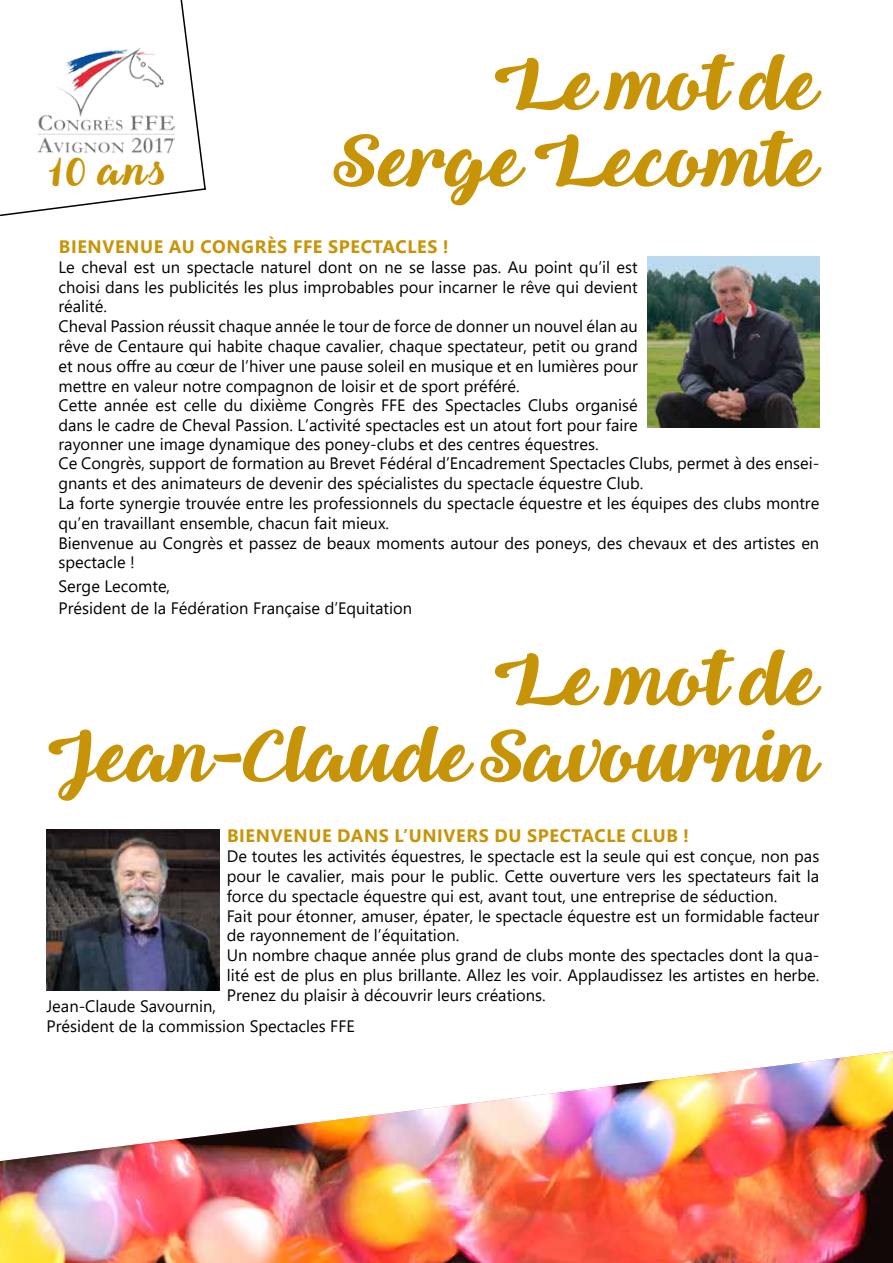
<style>
.page{position:relative;width:893px;height:1263px;background:#fff}
.page>*{position:absolute;margin:0;border:0;box-sizing:border-box;transform-origin:0 0}
.t1{font:75px/76.5px "Queenof Heaven";color:#c89407;text-align:right}
.t2{font:40.5px "Queenof Heaven";color:#c89407}
.t3{font:700 18px "Segoe UI";letter-spacing:.035em;color:#c89407}
.t4{font:16.5px/19.8px "Segoe UI";color:#000}
</style>
<div class="page">
<img style="left:47px;top:830px;width:172px;height:161px">
<svg style="left:0;top:0;width:206px;height:217px"></svg>
<img style="left:0;top:1051px;width:893px;height:212px">
<img style="left:648px;top:257px;width:171px;height:171px">
<h1 class="t1" style="left:334px;top:50px;width:485px">Le mot de<br>Serge Lecomte</h1>
<p class="t3" style="left:59px;top:232px;width:391px">BIENVENUE AU CONGRÈS FFE SPECTACLES !</p>
<p class="t4" style="left:59px;top:257px;width:581px">Le cheval est un spectacle naturel dont on ne se lasse pas. Au point qu’il est choisi dans les publicités les plus improbables pour incarner le rêve qui devient réalité.<br>Cheval Passion réussit chaque année le tour de force de donner un nouvel élan au rêve de Centaure qui habite chaque cavalier, chaque spectateur, petit ou grand et nous offre au cœur de l’hiver une pause soleil en musique et en lumières pour mettre en valeur notre compagnon de loisir et de sport préféré.<br>Cette année est celle du dixième Congrès FFE des Spectacles Clubs organisé dans le cadre de Cheval Passion. L’activité spectacles est un atout fort pour faire</p>
<h2 class="t2" style="left:49px;top:146px;width:119px">10 ans</h2>
<p class="t4" style="left:59px;top:433px;width:762px">rayonner une image dynamique des poney-clubs et des centres équestres.<br>Ce Congrès, support de formation au Brevet Fédéral d’Encadrement Spectacles Clubs, permet à des ensei&shy;gnants et des animateurs de devenir des spécialistes du spectacle équestre Club.<br>La forte synergie trouvée entre les professionnels du spectacle équestre et les équipes des clubs montre qu’en travaillant ensemble, chacun fait mieux.<br>Bienvenue au Congrès et passez de beaux moments autour des poneys, des chevaux et des artistes en spectacle !</p>
<p class="t4" style="left:59px;top:575px;width:355px;line-height:21.6px">Serge Lecomte,<br>Président de la Fédération Française d’Equitation</p>
<h1 class="t1" style="left:48px;top:645px;width:771px">Le mot de<br>Jean-Claude Savournin</h1>
<p class="t3" style="left:227px;top:821px;width:463px">BIENVENUE DANS L’UNIVERS DU SPECTACLE CLUB !</p>
<p class="t4" style="left:227px;top:846px;width:594px">De toutes les activités équestres, le spectacle est la seule qui est conçue, non pas pour le cavalier, mais pour le public. Cette ouverture vers les spectateurs fait la force du spectacle équestre qui est, avant tout, une entreprise de séduction.<br>Fait pour étonner, amuser, épater, le spectacle équestre est un formidable facteur de rayonnement de l’équitation.<br>Un nombre chaque année plus grand de clubs monte des spectacles dont la qua&shy;lité est de plus en plus brillante. Allez les voir. Applaudissez les artistes en herbe.<br>Prenez du plaisir à découvrir leurs créations.</p>
<p class="t4" style="left:46px;top:996px;width:310px">Jean-Claude Savournin,<br>Président de la commission Spectacles FFE</p>
</div>
